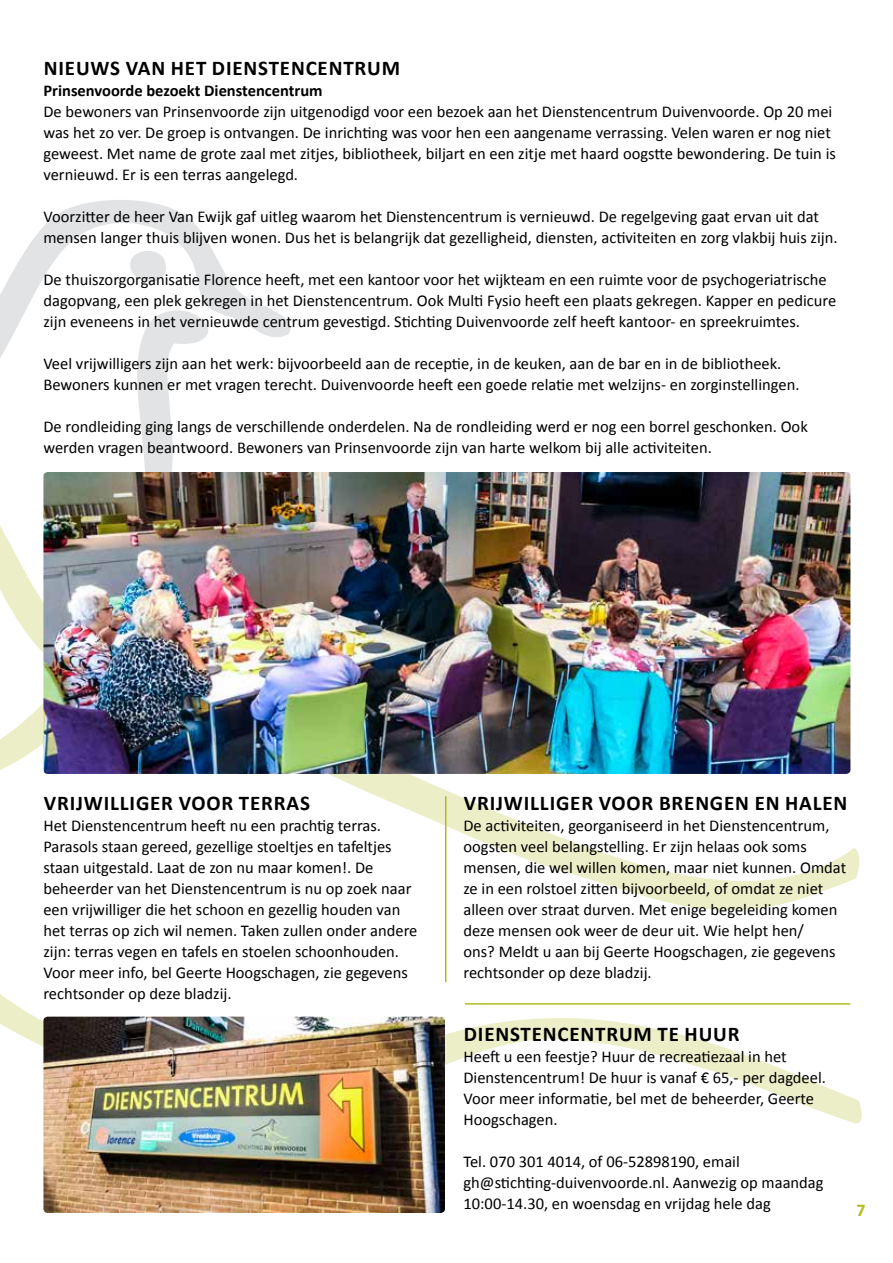
<style>
.page{position:relative;width:893px;height:1263px;background:#fff}
.page>*{position:absolute;margin:0;border:0;box-sizing:border-box;transform-origin:0 0}
.t1{font:700 21px "Calibri";letter-spacing:.04em;color:#000}
.t2{font:700 18px "Calibri";color:#b2bb1e}
.t3{font:16.5px/21px "Calibri";color:#000}
.t4{font:700 16.5px "Calibri";color:#000}
</style>
<div class="page">
<svg style="left:0;top:200px;width:291px;height:137px"></svg>
<svg style="left:130px;top:250px;width:38px;height:34px"></svg>
<svg style="left:295px;top:1016px;width:567px;height:108px"></svg>
<svg style="left:329px;top:475px;width:531px;height:437px"></svg>
<svg style="left:0;top:1014px;width:245px;height:32px"></svg>
<svg style="left:0;top:307px;width:217px;height:707px"></svg>
<hr style="left:445px;top:797px;width:1px;height:184px;background:#b2bb1e">
<hr style="left:465px;top:1003px;width:385px;height:2px;background:#b2bb1e">
<img style="left:43px;top:472px;width:807px;height:302px">
<img style="left:43px;top:1017px;width:402px;height:196px">
<p class="t1" style="left:44px;top:55px;width:358px">NIEUWS VAN HET DIENSTENCENTRUM</p>
<p class="t4" style="left:43px;top:80px;width:281px">Prinsenvoorde bezoekt Dienstencentrum</p>
<p class="t3" style="left:43px;top:101px;width:794px">De bewoners van Prinsenvoorde zijn uitgenodigd voor een bezoek aan het Dienstencentrum Duivenvoorde. Op 20 mei was het zo ver. De groep is ontvangen. De inrichting was voor hen een aangename verrassing. Velen waren er nog niet geweest. Met name de grote zaal met zitjes, bibliotheek, biljart en een zitje met haard oogstte bewondering. De tuin is vernieuwd. Er is een terras aangelegd.</p>
<p class="t3" style="left:43px;top:206px;width:796px">Voorzitter de heer Van Ewijk gaf uitleg waarom het Dienstencentrum is vernieuwd. De regelgeving gaat ervan uit dat mensen langer thuis blijven wonen. Dus het is belangrijk dat gezelligheid, diensten, activiteiten en zorg vlakbij huis zijn.</p>
<p class="t3" style="left:43px;top:269px;width:794px">De thuiszorgorganisatie Florence heeft, met een kantoor voor het wijkteam en een ruimte voor de psychogeriatrische dagopvang, een plek gekregen in het Dienstencentrum. Ook Multi Fysio heeft een plaats gekregen. Kapper en pedicure zijn eveneens in het vernieuwde centrum gevestigd. Stichting Duivenvoorde zelf heeft kantoor- en spreekruimtes.</p>
<p class="t3" style="left:43px;top:353px;width:758px">Veel vrijwilligers zijn aan het werk: bijvoorbeeld aan de receptie, in de keuken, aan de bar en in de bibliotheek.<br>Bewoners kunnen er met vragen terecht. Duivenvoorde heeft een goede relatie met welzijns- en zorginstellingen.</p>
<p class="t3" style="left:43px;top:416px;width:766px">De rondleiding ging langs de verschillende onderdelen. Na de rondleiding werd er nog een borrel geschonken. Ook werden vragen beantwoord. Bewoners van Prinsenvoorde zijn van harte welkom bij alle activiteiten.</p>
<p class="t1" style="left:44px;top:790px;width:268px">VRIJWILLIGER VOOR TERRAS</p>
<p class="t3" style="left:43px;top:815px;width:376px">Het Dienstencentrum heeft nu een prachtig terras.<br>Parasols staan gereed, gezellige stoeltjes en tafeltjes staan uitgestald. Laat de zon nu maar komen!. De beheerder van het Dienstencentrum is nu op zoek naar een vrijwilliger die het schoon en gezellig houden van het terras op zich wil nemen. Taken zullen onder andere zijn: terras vegen en tafels en stoelen schoonhouden.<br>Voor meer info, bel Geerte Hoogschagen, zie gegevens rechtsonder op deze bladzij.</p>
<p class="t1" style="left:464px;top:790px;width:385px">VRIJWILLIGER VOOR BRENGEN EN HALEN</p>
<p class="t3" style="left:463px;top:815px;width:384px">De activiteiten, georganiseerd in het Dienstencentrum, oogsten veel belangstelling. Er zijn helaas ook soms mensen, die wel willen komen, maar niet kunnen. Omdat ze in een rolstoel zitten bijvoorbeeld, of omdat ze niet alleen over straat durven. Met enige begeleiding komen deze mensen ook weer de deur uit. Wie helpt hen/<br>ons? Meldt u aan bij Geerte Hoogschagen, zie gegevens rechtsonder op deze bladzij.</p>
<p class="t1" style="left:464px;top:1021px;width:277px">DIENSTENCENTRUM TE HUUR</p>
<p class="t3" style="left:463px;top:1046px;width:364px">Heeft u een feestje? Huur de recreatiezaal in het Dienstencentrum! De huur is vanaf € 65,- per dagdeel.<br>Voor meer informatie, bel met de beheerder, Geerte Hoogschagen.</p>
<p class="t3" style="left:463px;top:1151px;width:362px">Tel. 070 301 4014, of 06-52898190, email gh@stichting-duivenvoorde.nl. Aanwezig op maandag<br>10:00-14.30, en woensdag en vrijdag hele dag</p>
<p class="t2" style="left:856px;top:1199px;width:11px">7</p>
</div>
